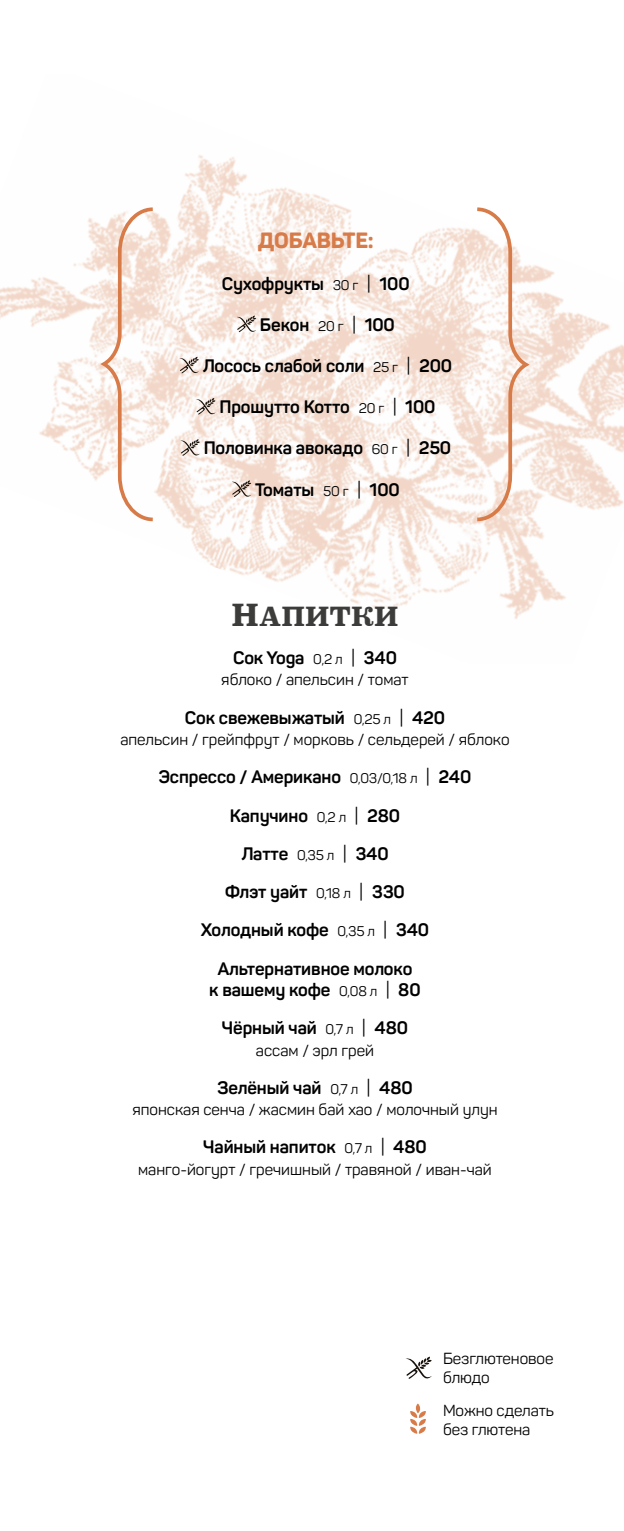
<style>
.page{position:relative;width:624px;height:1531px;background:#fff}
.page>*{position:absolute;margin:0;border:0;box-sizing:border-box;transform-origin:0 0}
.t1{font:700 25.8px "Superclarendon";color:#3c3c3b}
.t2{font:800 21.8px "Panton";letter-spacing:-.005em;color:#d77b49}
.t3{font:700 17.8px/38.2px "Panton";letter-spacing:-.005em;color:#000;text-align:center}
.t4{font:15.8px/19px "Panton";color:#000}
.s1{font-weight:400;font-size:13.8px}
.s2{font-weight:400}
.s3{font-size:29.8px}
</style>
<div class="page">
<img style="left:0;top:155px;width:624px;height:464px">
<svg style="left:406px;top:1356px;width:26px;height:23px"></svg>
<svg style="left:410px;top:1403px;width:16px;height:31px"></svg>
<svg style="left:96px;top:206px;width:437px;height:317px"></svg>
<svg style="left:237px;top:316px;width:19px;height:16px"></svg>
<svg style="left:179px;top:357px;width:20px;height:17px"></svg>
<svg style="left:196px;top:398px;width:20px;height:17px"></svg>
<svg style="left:180px;top:439px;width:20px;height:17px"></svg>
<svg style="left:232px;top:480px;width:19px;height:17px"></svg>
<p class="t2" style="left:258px;top:227px;width:118px">ДОБАВЬТЕ:</p>
<p class="t3" style="left:222px;top:264px;width:189px">Сухофрукты <span class="s1">30 г</span> <span class="s2">|</span> 100</p>
<p class="t3" style="left:260px;top:305px;width:136px">Бекон <span class="s1">20 г</span> <span class="s2">|</span> 100</p>
<p class="t3" style="left:203px;top:346px;width:251px">Лосось слабой соли <span class="s1">25 г</span> <span class="s2">|</span> 200</p>
<p class="t3" style="left:219px;top:388px;width:218px">Прошутто Котто <span class="s1">20 г</span> <span class="s2">|</span> 100</p>
<p class="t3" style="left:204px;top:429px;width:249px">Половинка авокадо <span class="s1">60 г</span> <span class="s2">|</span> 250</p>
<p class="t3" style="left:255px;top:470px;width:146px">Томаты <span class="s1">50 г</span> <span class="s2">|</span> 100</p>
<h1 class="t1" style="left:231px;top:597px;width:168px"><span class="s3">Н</span>АПИТКИ</h1>
<p class="t3" style="left:233px;top:638px;width:165px">Сок Yoga <span class="s1">0,2 л</span> <span class="s2">|</span> 340</p>
<p class="t4" style="left:221px;top:670px;width:189px">яблоко / апельсин / томат</p>
<p class="t3" style="left:185px;top:698px;width:262px">Сок свежевыжатый <span class="s1">0,25 л</span> <span class="s2">|</span> 420</p>
<p class="t4" style="left:120px;top:730px;width:390px">апельсин / грейпфрут / морковь / сельдерей / яблоко</p>
<p class="t3" style="left:158px;top:758px;width:314px">Эспрессо / Американо <span class="s1">0,03/0,18 л</span> <span class="s2">|</span> 240<br>Капучино <span class="s1">0,2 л</span> <span class="s2">|</span> 280<br>Латте <span class="s1">0,35 л</span> <span class="s2">|</span> 340<br>Флэт уайт <span class="s1">0,18 л</span> <span class="s2">|</span> 330<br>Холодный кофе <span class="s1">0,35 л</span> <span class="s2">|</span> 340<br>Альтернативное молоко</p>
<p class="t3" style="left:209px;top:970px;width:213px">к вашему кофе <span class="s1">0,08 л</span> <span class="s2">|</span> 80<br>Чёрный чай <span class="s1">0,7 л</span> <span class="s2">|</span> 480</p>
<p class="t4" style="left:256px;top:1040px;width:119px">ассам / эрл грей</p>
<p class="t3" style="left:217px;top:1068px;width:197px">Зелёный чай <span class="s1">0,7 л</span> <span class="s2">|</span> 480</p>
<p class="t4" style="left:132px;top:1100px;width:366px">японская сенча / жасмин бай хао / молочный улун</p>
<p class="t3" style="left:203px;top:1128px;width:225px">Чайный напиток <span class="s1">0,7 л</span> <span class="s2">|</span> 480</p>
<p class="t4" style="left:138px;top:1160px;width:355px">манго-йогурт / гречишный / травяной / иван-чай</p>
<p class="t4" style="left:443px;top:1349px;width:112px">Безглютеновое блюдо</p>
<p class="t4" style="left:443px;top:1401px;width:112px">Можно сделать без глютена</p>
</div>
